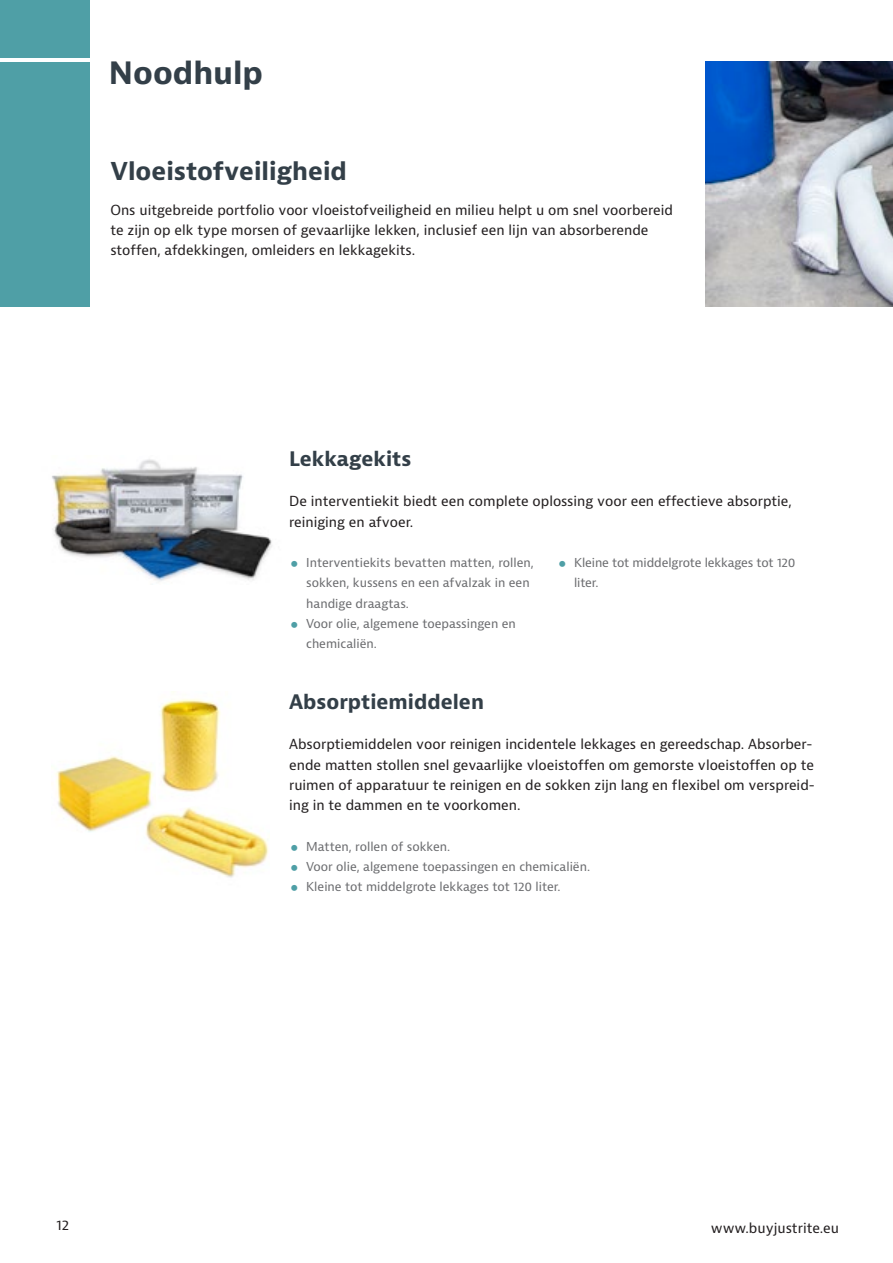
<style>
.page{position:relative;width:893px;height:1263px;background:#fff}
.page>*{position:absolute;margin:0;border:0;box-sizing:border-box;transform-origin:0 0}
.Main_Titles{font:700 30px "Bernina Sans";color:#333f48}
.Titles{font:700 24px "Bernina Sans";color:#333f48}
.Product_Title_Left{font:700 19.5px "Bernina Sans";color:#333f48}
.platte_tekst{font:13.5px/20.2px "Bernina Sans";color:#231f20}
.t1{font:12px/20.2px "Bernina Sans";color:#6c6d70}
</style>
<div class="page">
<img style="left:52px;top:459px;width:220px;height:122px">
<img style="left:706px;top:62px;width:187px;height:244px">
<div style="left:0;top:62px;width:89px;height:244px;background:#4f9fa6"></div>
<div style="left:0;top:0;width:89px;height:58px;background:#4f9fa6"></div>
<img style="left:160px;top:692px;width:61px;height:100px">
<img style="left:146px;top:807px;width:123px;height:71px">
<img style="left:55px;top:756px;width:101px;height:79px">
<p class="Main_Titles" style="left:109px;top:53px;width:156px">Noodhulp</p>
<p class="Titles" style="left:110px;top:156px;width:238px">Vloeistofveiligheid</p>
<p class="platte_tekst" style="left:110px;top:200px;width:564px">Ons uitgebreide portfolio voor vloeistofveiligheid en milieu helpt u om snel voorbereid te zijn op elk type morsen of gevaarlijke lekken, inclusief een lijn van absorberende stoffen, afdekkingen, omleiders en lekkagekits.</p>
<p class="Product_Title_Left" style="left:289px;top:446px;width:124px">Lekkagekits</p>
<p class="platte_tekst" style="left:289px;top:491px;width:504px">De interventiekit biedt een complete oplossing voor een effectieve absorptie, reiniging en afvoer.</p>
<p class="t1" style="left:306px;top:553px;width:229px">Interventiekits bevatten matten, rollen, sokken, kussens en een afvalzak in een handige draagtas.</p>
<p class="t1" style="left:306px;top:613px;width:211px">Voor olie, algemene toepassingen en chemicaliën.</p>
<p class="Product_Title_Left" style="left:289px;top:689px;width:196px">Absorptiemiddelen</p>
<p class="t1" style="left:574px;top:553px;width:223px">Kleine tot middelgrote lekkages tot 120 liter.</p>
<p class="platte_tekst" style="left:289px;top:734px;width:527px">Absorptiemiddelen voor reinigen incidentele lekkages en gereedschap. Absorber&shy;ende matten stollen snel gevaarlijke vloeistoffen om gemorste vloeistoffen op te ruimen of apparatuur te reinigen en de sokken zijn lang en flexibel om verspreid&shy;ing in te dammen en te voorkomen.</p>
<p class="t1" style="left:306px;top:836px;width:146px">Matten, rollen of sokken.</p>
<p class="t1" style="left:306px;top:856px;width:285px">Voor olie, algemene toepassingen en chemicaliën.</p>
<p class="t1" style="left:306px;top:877px;width:256px">Kleine tot middelgrote lekkages tot 120 liter.</p>
<p class="platte_tekst" style="left:56px;top:1215px;width:14px">12</p>
<p class="platte_tekst" style="left:711px;top:1218px;width:130px">www.buyjustrite.eu</p>
</div>
